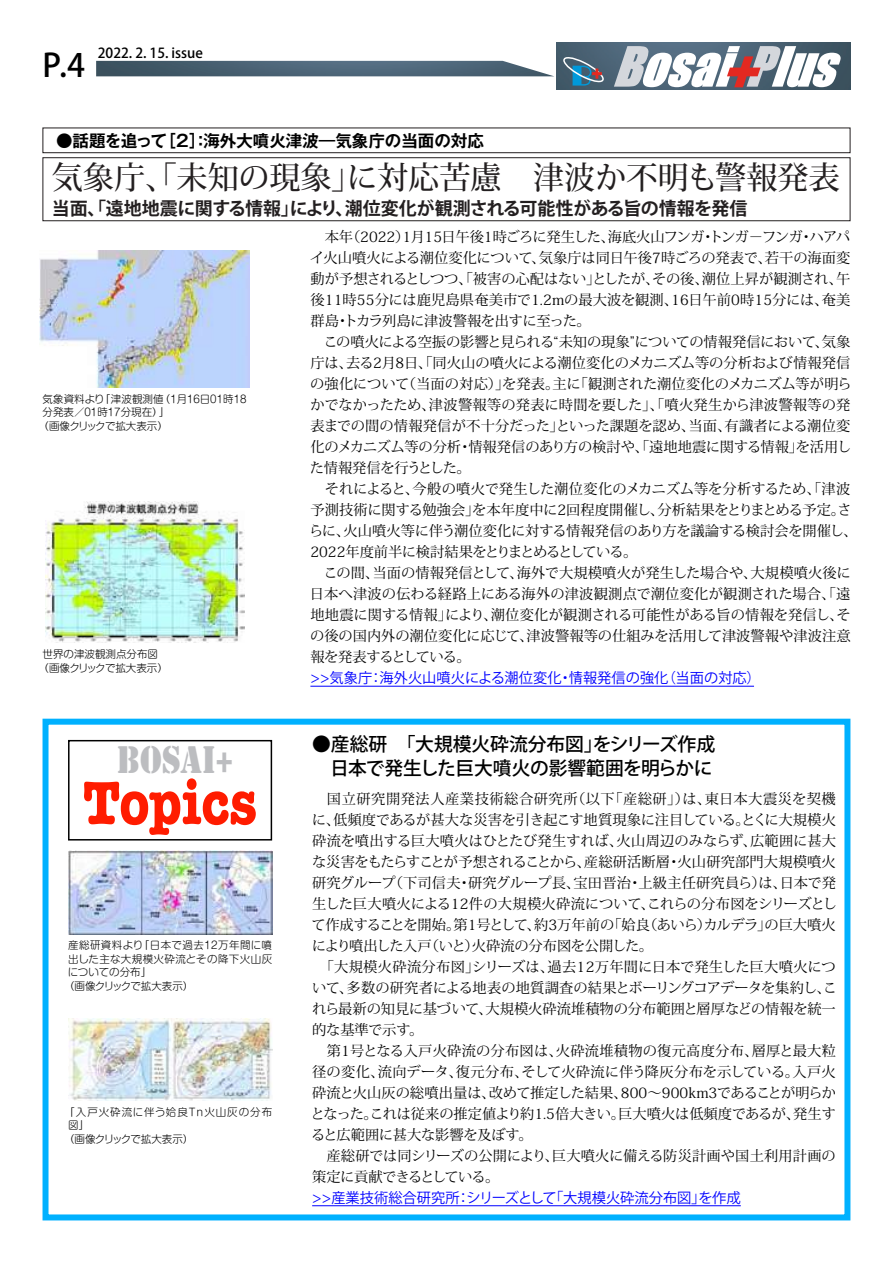
<style>
.page{position:relative;width:893px;height:1263px;background:#fff}
.page>*{position:absolute;margin:0;border:0;box-sizing:border-box;transform-origin:0 0}
.t1{font:700 63.15px "American Typewriter";color:#ff1c00;scale:.85 1}
.t2{font:35.85px "Stencil Std";color:#bcbdc0;scale:.85 1}
.t3{font:500 31.95px "Koz Go Pro";color:#000}
.t4{font:500 31.5px "Koz Min Pr 6 N";color:#231f20}
.t5{font:500 18.75px/24px "Koz Go Pr 6 N";letter-spacing:-.005em;color:#000}
.t6{font:700 18px "Koz Go Pr 6 N";letter-spacing:-.015em;color:#231f20}
.t7{font:700 16.5px "Gothic MB101 Pr 5 De";color:#000}
.t8{font:14.25px/21px "Koz Min Pr 6 N";color:#000}
.t9{font:14.25px "Koz Go Pr 6 N";color:#00f}
.t10{font:500 13.8px "Koz Go Pro";color:#000}
.t11{font:300 10.5px/13.5px "Shin M Go Pro";color:#000;text-align:center}
.t12{font:300 10.5px "Shin M Go Pro";letter-spacing:-.04em;color:#000}
.t13{font:300 10.5px "Shin M Go Pro";letter-spacing:.045em;color:#000}
.t14{font:300 10.5px "Shin M Go Pro";letter-spacing:.04em;color:#000}
.t15{font:300 10.5px "Shin M Go Pro";letter-spacing:.09em;color:#000}
</style>
<div class="page">
<img style="left:96px;top:61px;width:457px;height:15px">
<img style="left:557px;top:43px;width:293px;height:47px">
<svg style="left:562px;top:56px;width:42px;height:30px"></svg>
<svg style="left:614px;top:46px;width:227px;height:41px"></svg>
<img style="left:40px;top:251px;width:209px;height:136px">
<img style="left:45px;top:502px;width:199px;height:141px">
<div style="left:43px;top:157px;width:807px;height:64px;border:1px solid #231f20"></div>
<div style="left:43px;top:128px;width:807px;height:25px;border:1px solid #231f20"></div>
<hr style="left:310px;top:686px;width:444px;height:1px;background:#00f">
<svg style="left:42px;top:718px;width:809px;height:503px"></svg>
<div style="left:68px;top:740px;width:204px;height:100px;border:2px solid #000"></div>
<img style="left:68px;top:850px;width:204px;height:84px">
<img style="left:68px;top:1018px;width:204px;height:82px">
<h3 class="t3" style="left:43px;top:45px;width:44px">P.4</h3>
<p class="t10" style="left:98px;top:44px;width:107px">2022. 2. 15. issue</p>
<p class="t7" style="left:56px;top:127px;width:429px">●話題を追って［2］：海外大噴火津波―気象庁の当面の対応</p>
<h3 class="t4" style="left:52px;top:160px;width:790px">気象庁、「未知の現象」に対応苦慮　津波か不明も警報発表</h3>
<p class="t6" style="left:52px;top:198px;width:697px">当面、「遠地地震に関する情報」により、潮位変化が観測される可能性がある旨の情報を発信</p>
<p class="t11" style="left:43px;top:391px;width:206px">気象資料より「津波観測値（1月16日01時18</p>
<p class="t11" style="left:43px;top:404px;width:128px">分発表／01時17分現在）」</p>
<p class="t12" style="left:39px;top:417px;width:131px">（画像クリックで拡大表示）</p>
<p class="t11" style="left:39px;top:646px;width:131px">世界の津波観測点分布図<br>（画像クリックで拡大表示）</p>
<h2 class="t2" style="left:117px;top:737px;width:138px">BOSAI+</h2>
<h1 class="t1" style="left:83px;top:748px;width:206px">Topics</h1>
<p class="t13" style="left:68px;top:937px;width:206px">産総研資料より「日本で過去12万年間に噴</p>
<p class="t14" style="left:68px;top:950px;width:206px">出した主な大規模火砕流とその降下火山灰</p>
<p class="t11" style="left:68px;top:964px;width:85px">についての分布」</p>
<p class="t12" style="left:64px;top:977px;width:131px">（画像クリックで拡大表示）</p>
<p class="t15" style="left:64px;top:1103px;width:209px">「入戸火砕流に伴う姶良Tn火山灰の分布</p>
<p class="t11" style="left:68px;top:1117px;width:22px">図」</p>
<p class="t12" style="left:64px;top:1130px;width:131px">（画像クリックで拡大表示）</p>
<p class="t8" style="left:309px;top:227px;width:550px">　本年（2022）1月15日午後1時ごろに発生した、海底火山フンガ・トンガ－フンガ・ハアパイ火山噴火による潮位変化について、気象庁は同日午後7時ごろの発表で、若干の海面変動が予想されるとしつつ、「被害の心配はない」としたが、その後、潮位上昇が観測され、午後11時55分には鹿児島県奄美市で1.2mの最大波を観測、16日午前0時15分には、奄美群島・トカラ列島に津波警報を出すに至った。<br>　この噴火による空振の影響と見られる“未知の現象”についての情報発信において、気象庁は、去る2月8日、「同火山の噴火による潮位変化のメカニズム等の分析および情報発信の強化について（当面の対応）」を発表。主に「観測された潮位変化のメカニズム等が明らかでなかったため、津波警報等の発表に時間を要した」、「噴火発生から津波警報等の発表までの間の情報発信が不十分だった」といった課題を認め、当面、有識者による潮位変化のメカニズム等の分析・情報発信のあり方の検討や、「遠地地震に関する情報」を活用した情報発信を行うとした。<br>　それによると、今般の噴火で発生した潮位変化のメカニズム等を分析するため、「津波予測技術に関する勉強会」を本年度中に2回程度開催し、分析結果をとりまとめる予定。さらに、火山噴火等に伴う潮位変化に対する情報発信のあり方を議論する検討会を開催し、2022年度前半に検討結果をとりまとめるとしている。<br>　この間、当面の情報発信として、海外で大規模噴火が発生した場合や、大規模噴火後に日本へ津波の伝わる経路上にある海外の津波観測点で潮位変化が観測された場合、「遠地地震に関する情報」により、潮位変化が観測される可能性がある旨の情報を発信し、その後の国内外の潮位変化に応じて、津波警報等の仕組みを活用して津波警報や津波注意報を発表するとしている。</p>
<p class="t9" style="left:310px;top:670px;width:452px">&gt;&gt;気象庁：海外火山噴火による潮位変化・情報発信の強化（当面の対応）</p>
<h3 class="t5" style="left:312px;top:733px;width:404px">●産総研　「大規模火砕流分布図」をシリーズ作成　日本で発生した巨大噴火の影響範囲を明らかに</h3>
<p class="t8" style="left:311px;top:788px;width:528px">　国立研究開発法人産業技術総合研究所（以下「産総研」）は、東日本大震災を契機に、低頻度であるが甚大な災害を引き起こす地質現象に注目している。とくに大規模火砕流を噴出する巨大噴火はひとたび発生すれば、火山周辺のみならず、広範囲に甚大な災害をもたらすことが予想されることから、産総研活断層・火山研究部門大規模噴火研究グループ（下司信夫・研究グループ長、宝田晋治・上級主任研究員ら）は、日本で発生した巨大噴火による12件の大規模火砕流について、これらの分布図をシリーズとして作成することを開始。第1号として、約3万年前の「姶良（あいら）カルデラ」の巨大噴火により噴出した入戸（いと）火砕流の分布図を公開した。<br>　「大規模火砕流分布図」シリーズは、過去12万年間に日本で発生した巨大噴火について、多数の研究者による地表の地質調査の結果とボーリングコアデータを集約し、これら最新の知見に基づいて、大規模火砕流堆積物の分布範囲と層厚などの情報を統一的な基準で示す。<br>　第1号となる入戸火砕流の分布図は､火砕流堆積物の復元高度分布､層厚と最大粒径の変化､流向データ､復元分布、そして火砕流に伴う降灰分布を示している。入戸火砕流と火山灰の総噴出量は、改めて推定した結果、800〜900km3であることが明らかとなった。これは従来の推定値より約1.5倍大きい。巨大噴火は低頻度であるが、発生すると広範囲に甚大な影響を及ぼす。<br>　産総研では同シリーズの公開により、巨大噴火に備える防災計画や国土利用計画の策定に貢献できるとしている。</p>
<p class="t9" style="left:312px;top:1189px;width:430px">&gt;&gt;産業技術総合研究所：シリーズとして「大規模火砕流分布図」を作成</p>
</div>
